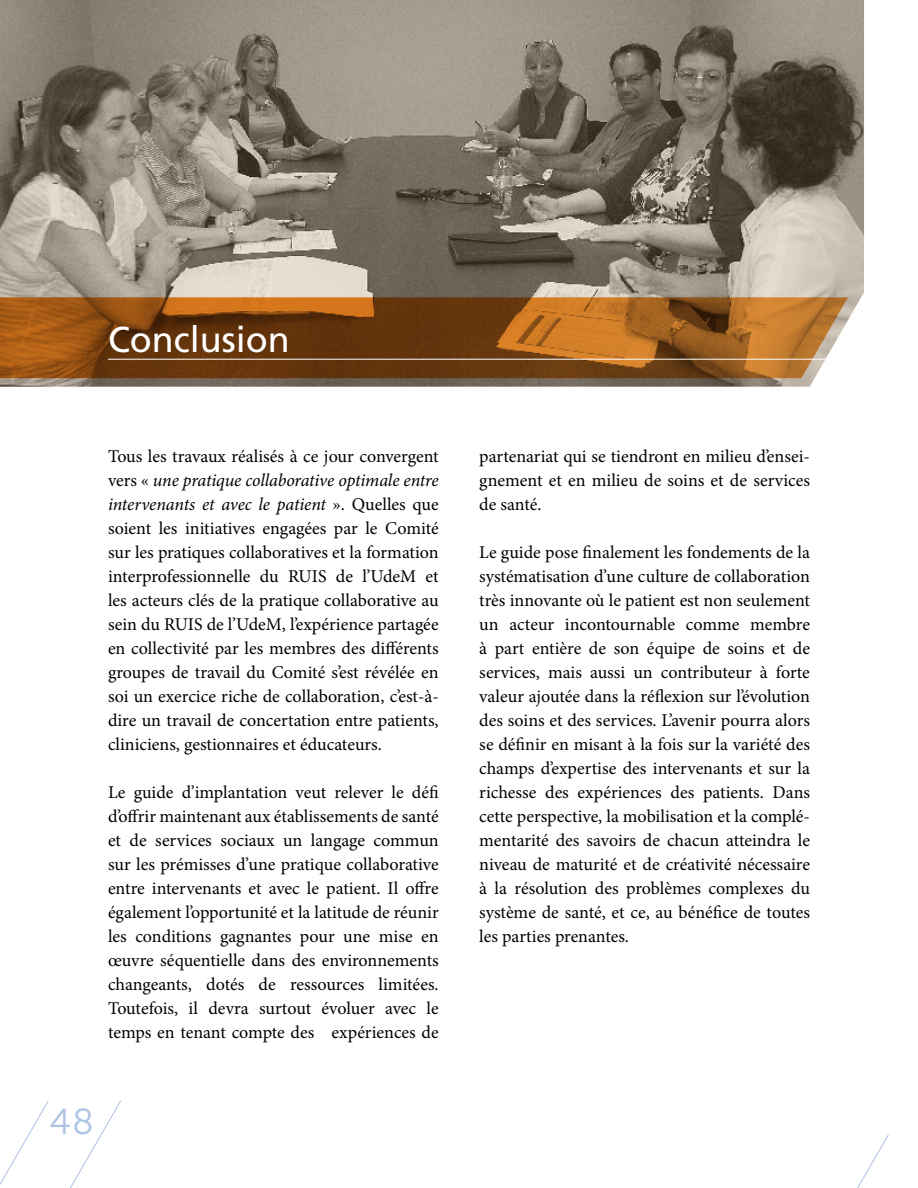
<style>
.page{position:relative;width:918px;height:1188px;background:#fff}
.page>*{position:absolute;margin:0;border:0;box-sizing:border-box;transform-origin:0 0}
.t1{font:36px "Frutiger LT Std";color:#fff}
.t2{font:36px "Museo 300";color:#aec2e4}
.t3{font:18px/24px "Minion Pro";color:#000;text-align:justify}
.s1{font-style:italic}
</style>
<div class="page">
<img style="left:0;top:0;width:864px;height:387px">
<svg style="left:70px;top:1100px;width:51px;height:88px"></svg>
<svg style="left:857px;top:1134px;width:32px;height:54px"></svg>
<svg style="left:0;top:1100px;width:49px;height:85px"></svg>
<svg style="left:0;top:297px;width:848px;height:81px;background:#8e531b"></svg>
<hr style="left:108px;top:359px;width:722px;height:1px;background:#fff">
<h1 class="t1" style="left:108px;top:318px;width:183px">Conclusion</h1>
<p class="t3" style="left:108px;top:444px;width:332px">Tous les travaux réalisés à ce jour convergent vers « <span class="s1">une pratique collaborative optimale entre intervenants et avec le patient</span> ». Quelles que soient les initiatives engagées par le Comité sur les pratiques collaboratives et la formation interprofessionnelle du RUIS de l’UdeM et les acteurs clés de la pratique collaborative au sein du RUIS de l’UdeM, l’expérience partagée en collectivité par les membres des différents groupes de travail du Comité s’est révélée en soi un exercice riche de collaboration, c’est-à&shy;dire un travail de concertation entre patients, cliniciens, gestionnaires et éducateurs.</p>
<p class="t3" style="left:108px;top:780px;width:332px">Le guide d’implantation veut relever le défi d’offrir maintenant aux établissements de santé et de services sociaux un langage commun sur les prémisses d’une pratique collaborative entre intervenants et avec le patient. Il offre également l’opportunité et la latitude de réunir les conditions gagnantes pour une mise en œuvre séquentielle dans des environnements changeants, dotés de ressources limitées.<br>Toutefois, il devra surtout évoluer avec le temps en tenant compte des expériences de</p>
<h1 class="t2" style="left:50px;top:1102px;width:45px">48</h1>
<p class="t3" style="left:479px;top:444px;width:332px">partenariat qui se tiendront en milieu d’ensei&shy;gnement et en milieu de soins et de services de santé.</p>
<p class="t3" style="left:479px;top:540px;width:332px">Le guide pose finalement les fondements de la systématisation d’une culture de collaboration très innovante où le patient est non seulement un acteur incontournable comme membre à part entière de son équipe de soins et de services, mais aussi un contributeur à forte valeur ajoutée dans la réflexion sur l’évolution des soins et des services. L’avenir pourra alors se définir en misant à la fois sur la variété des champs d’expertise des intervenants et sur la richesse des expériences des patients. Dans cette perspective, la mobilisation et la complé&shy;mentarité des savoirs de chacun atteindra le niveau de maturité et de créativité nécessaire à la résolution des problèmes complexes du système de santé, et ce, au bénéfice de toutes les parties prenantes.</p>
</div>
